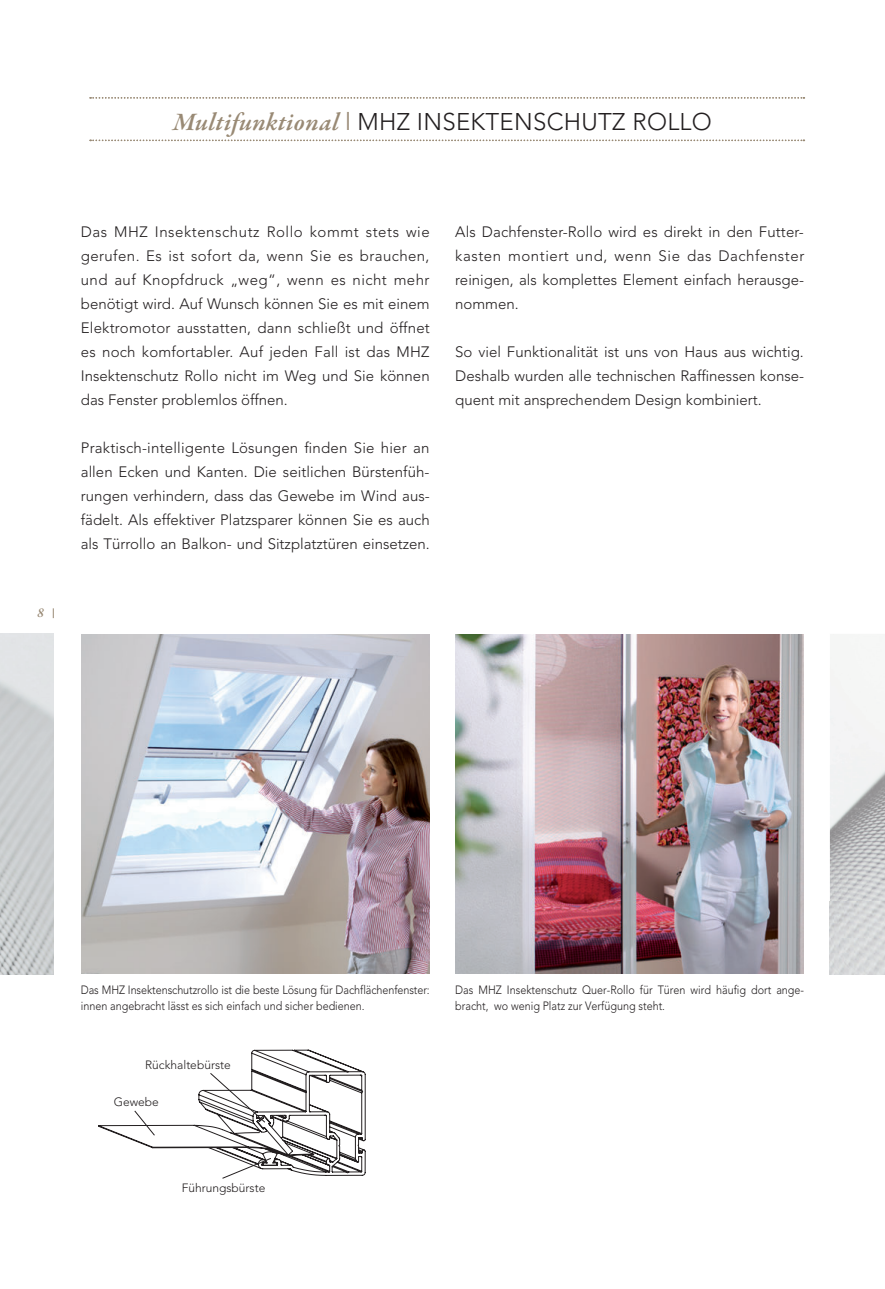
<style>
.page{position:relative;width:885px;height:1289px;background:#fff}
.page>*{position:absolute;margin:0;border:0;box-sizing:border-box;transform-origin:0 0}
.t1{font:300 24px "Avenir";letter-spacing:.01em;color:#231f20}
.t2{font:300 15px/24px "Avenir";color:#231f20;text-align:justify}
.t3{font:italic 600 13.5px "Garamond Premr Pro";color:#998a75}
.t4{font:300 12px/16.5px "Avenir";color:#231f20;scale:.9 1}
.t5{font:300 12px "Avenir";color:#231f20}
.s1{font-family:"Garamond Premr Pro";font-weight:600;font-style:italic;font-size:25.5px;color:#998a75}
.s2{font-size:25.5px;color:#998a75}
</style>
<div class="page">
<svg style="left:90px;top:97px;width:714px;height:2px"></svg>
<svg style="left:90px;top:140px;width:714px;height:1px"></svg>
<img style="left:81px;top:634px;width:348px;height:339px">
<img style="left:455px;top:634px;width:348px;height:339px">
<svg style="left:98px;top:1049px;width:267px;height:130px"></svg>
<img style="left:0;top:634px;width:53px;height:340px">
<img style="left:830px;top:634px;width:54px;height:267px">
<img style="left:829px;top:901px;width:55px;height:73px">
<p class="t3" style="left:37px;top:604px;width:8px">8</p>
<h1 class="t1" style="left:173px;top:107px;width:540px"><span class="s1">Multifunktional</span> <span class="s2">I</span> MHZ INSEKTENSCHUTZ ROLLO</h1>
<p class="t2" style="left:81px;top:220px;width:350px">Das MHZ Insektenschutz Rollo kommt stets wie gerufen. Es ist sofort da, wenn Sie es brauchen, und auf Knopfdruck „weg“, wenn es nicht mehr benötigt wird. Auf Wunsch können Sie es mit einem Elektromotor ausstatten, dann schließt und öffnet es noch komfortabler. Auf jeden Fall ist das MHZ Insektenschutz Rollo nicht im Weg und Sie können das Fenster problemlos öffnen.</p>
<p class="t2" style="left:81px;top:436px;width:350px">Praktisch-intelligente Lösungen finden Sie hier an allen Ecken und Kanten. Die seitlichen Bürstenfüh&shy;rungen verhindern, dass das Gewebe im Wind aus&shy;fädelt. Als effektiver Platzsparer können Sie es auch als Türrollo an Balkon- und Sitzplatztüren einsetzen.</p>
<p class="t2" style="left:455px;top:220px;width:350px">Als Dachfenster-Rollo wird es direkt in den Futter&shy;kasten montiert und, wenn Sie das Dachfenster reinigen, als komplettes Element einfach herausge&shy;nommen.</p>
<p class="t2" style="left:455px;top:340px;width:350px">So viel Funktionalität ist uns von Haus aus wichtig.<br>Deshalb wurden alle technischen Raffinessen konse&shy;quent mit ansprechendem Design kombiniert.</p>
<p class="t4" style="left:81px;top:981px;width:389px">Das MHZ Insektenschutzrollo ist die beste Lösung für Dachflächenfenster: innen angebracht lässt es sich einfach und sicher bedienen.</p>
<p class="t4" style="left:455px;top:981px;width:389px">Das MHZ Insektenschutz Quer-Rollo für Türen wird häufig dort ange&shy;bracht, wo wenig Platz zur Verfügung steht.</p>
<p class="t5" style="left:145px;top:1058px;width:87px">Rückhaltebürste</p>
<p class="t5" style="left:114px;top:1094px;width:47px">Gewebe</p>
<p class="t5" style="left:182px;top:1180px;width:85px">Führungsbürste</p>
</div>
